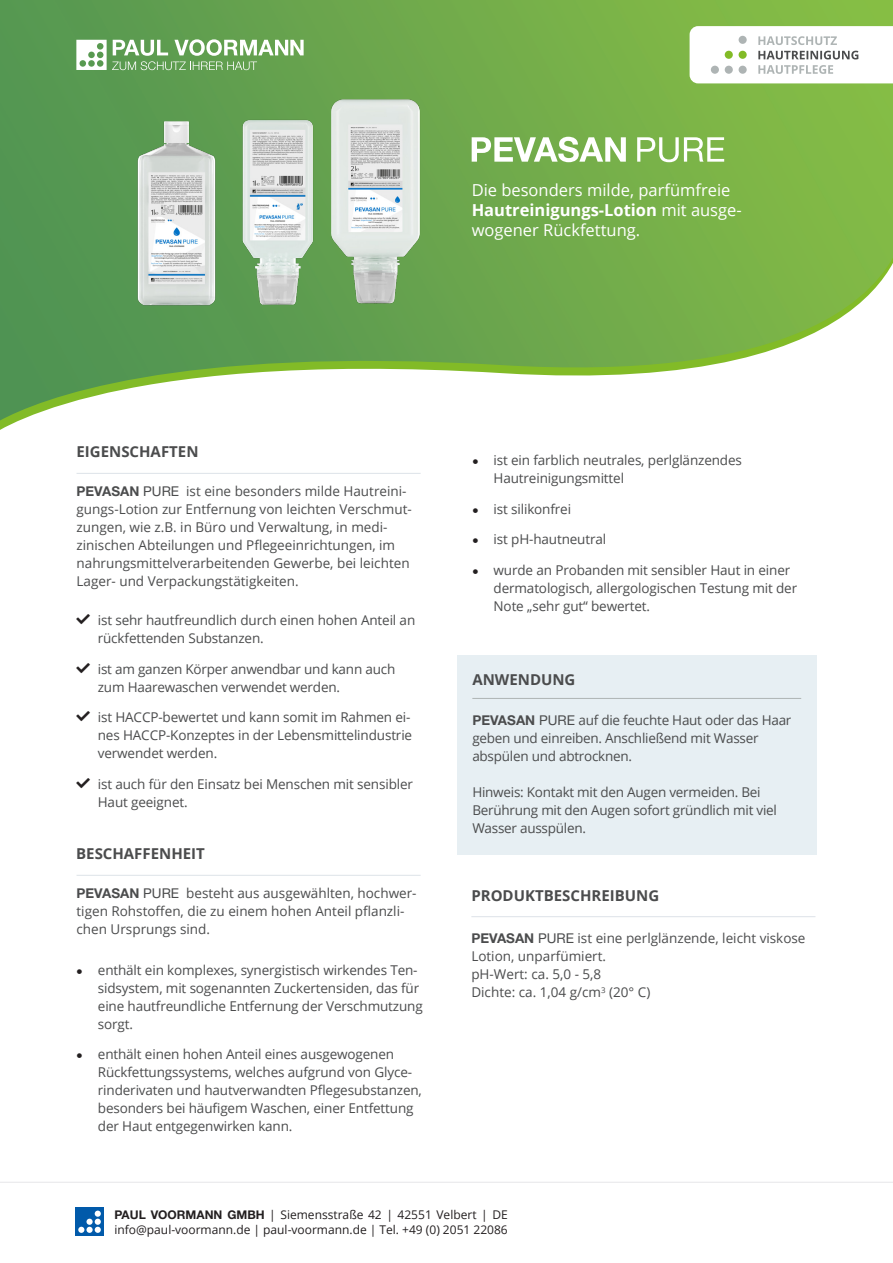
<style>
.page{position:relative;width:893px;height:1263px;background:#fff}
.page>*{position:absolute;margin:0;border:0;box-sizing:border-box;transform-origin:0 0}
.t1{font:16.5px/19.8px "Open Sans";color:#fff}
.t2{font:700 15px "Open Sans";color:#4b4c4d}
.t3{font:13.5px/18px "Open Sans";letter-spacing:-.01em;color:#4b4c4d}
.t4{font:12px "Open Sans";color:#231f20}
.s1{font-weight:700}
.s2{font-family:"Helvetica Neue LT Std";font-weight:700}
.s3{font-family:"Helvetica Neue LT Std"}
.s4{font-family:"Entypo";color:#231f20}
</style>
<div class="page">
<img style="left:0;top:0;width:893px;height:420px">
<svg style="left:690px;top:26px;width:203px;height:57px"></svg>
<div style="left:457px;top:655px;width:359px;height:200px;background:#e7eff3"></div>
<hr style="left:472px;top:698px;width:329px;height:1px;background:#aeb4b4">
<hr style="left:77px;top:473px;width:344px;height:1px;background:#dde3e8">
<hr style="left:77px;top:875px;width:344px;height:1px;background:#dde3e8">
<svg style="left:76px;top:39px;width:228px;height:31px"></svg>
<svg style="left:0;top:1182px;width:893px;height:1px"></svg>
<div style="left:75px;top:1207px;width:29px;height:29px;background:#015aaa"></div>
<div style="left:86px;top:1227px;width:7px;height:6px;background:#fff;border-radius:50%"></div>
<svg style="left:78px;top:1227px;width:6px;height:6px"></svg>
<svg style="left:95px;top:1219px;width:6px;height:14px"></svg>
<div style="left:86px;top:1219px;width:7px;height:6px;background:#fff;border-radius:50%"></div>
<div style="left:95px;top:1210px;width:6px;height:7px;background:#fff;border-radius:50%"></div>
<svg style="left:637px;top:137px;width:87px;height:25px"></svg>
<svg style="left:472px;top:137px;width:154px;height:25px"></svg>
<hr style="left:471px;top:916px;width:344px;height:1px;background:#dde3e8">
<img style="left:295px;top:86px;width:160px;height:224px">
<img style="left:200px;top:101px;width:154px;height:216px">
<img style="left:110px;top:113px;width:133px;height:199px">
<p class="t1" style="left:472px;top:180px;width:272px">Die besonders milde, parfümfreie<br><span class="s1">Hautreinigungs-Lotion</span> mit ausge&shy;wogener Rückfettung.</p>
<p class="t2" style="left:77px;top:441px;width:123px">EIGENSCHAFTEN</p>
<p class="t3" style="left:77px;top:482px;width:337px"><span class="s2">PEVASAN</span> <span class="s3">PURE</span> ist eine besonders milde Hautreini&shy;gungs-Lotion zur Entfernung von leichten Verschmut&shy;zungen, wie z.B. in Büro und Verwaltung, in medi&shy;zinischen Abteilungen und Pflegeeinrichtungen, im nahrungsmittelverarbeitenden Gewerbe, bei leichten Lager- und Verpackungstätigkeiten.</p>
<p class="t3" style="left:98px;top:611px;width:319px">ist sehr hautfreundlich durch einen hohen Anteil an rückfettenden Substanzen.</p>
<p class="t3" style="left:98px;top:659px;width:299px">ist am ganzen Körper anwendbar und kann auch zum Haarewaschen verwendet werden.</p>
<p class="t3" style="left:98px;top:708px;width:316px">ist HACCP-bewertet und kann somit im Rahmen ei&shy;nes HACCP-Konzeptes in der Lebensmittelindustrie verwendet werden.</p>
<p class="t3" style="left:98px;top:775px;width:317px">ist auch für den Einsatz bei Menschen mit sensibler<br>Haut geeignet.</p>
<p class="t2" style="left:76px;top:843px;width:130px">BESCHAFFENHEIT</p>
<p class="t3" style="left:494px;top:451px;width:250px;text-indent:-21px"><span class="s4">}</span> ist ein farblich neutrales, perlglänzendes<br>Hautreinigungsmittel</p>
<p class="t3" style="left:472px;top:499px;width:100px"><span class="s4">}</span> ist silikonfrei</p>
<p class="t3" style="left:472px;top:530px;width:135px"><span class="s4">}</span> ist pH-hautneutral</p>
<p class="t3" style="left:494px;top:561px;width:305px;text-indent:-21px"><span class="s4">}</span> wurde an Probanden mit sensibler Haut in einer dermatologisch, allergologischen Testung mit der<br>Note „sehr gut“ bewertet.</p>
<p class="t2" style="left:472px;top:668px;width:105px">ANWENDUNG</p>
<p class="t3" style="left:472px;top:710px;width:321px"><span class="s2">PEVASAN</span> <span class="s3">PURE</span> auf die feuchte Haut oder das Haar</p>
<p class="t3" style="left:472px;top:728px;width:288px">geben und einreiben. Anschließend mit Wasser</p>
<p class="t3" style="left:472px;top:746px;width:161px">abspülen und abtrocknen.</p>
<p class="t3" style="left:472px;top:782px;width:306px">Hinweis: Kontakt mit den Augen vermeiden. Bei<br>Berührung mit den Augen sofort gründlich mit viel<br>Wasser ausspülen.</p>
<p class="t3" style="left:77px;top:884px;width:342px"><span class="s2">PEVASAN</span> <span class="s3">PURE</span> besteht aus ausgewählten, hochwer&shy;tigen Rohstoffen, die zu einem hohen Anteil pflanzli&shy;chen Ursprungs sind.</p>
<p class="t2" style="left:471px;top:885px;width:189px">PRODUKTBESCHREIBUNG</p>
<p class="t3" style="left:471px;top:929px;width:336px"><span class="s2">PEVASAN</span> <span class="s3">PURE</span> ist eine perlglänzende, leicht viskose<br>Lotion, unparfümiert.<br>pH-Wert: ca. 5,0 - 5,8</p>
<p class="t3" style="left:471px;top:983px;width:181px">Dichte: ca. 1,04 g/cm<sup>3</sup> (20° C)</p>
<p class="t3" style="left:98px;top:960px;width:326px;text-indent:-21px"><span class="s4">}</span> enthält ein komplexes, synergistisch wirkendes Ten&shy;sidsystem, mit sogenannten Zuckertensiden, das für eine hautfreundliche Entfernung der Verschmutzung sorgt.</p>
<p class="t3" style="left:98px;top:1045px;width:325px;text-indent:-21px"><span class="s4">}</span> enthält einen hohen Anteil eines ausgewogenen Rückfettungssystems, welches aufgrund von Glyce&shy;rinderivaten und hautverwandten Pflegesubstanzen, besonders bei häufigem Waschen, einer Entfettung der Haut entgegenwirken kann.</p>
<p class="t4" style="left:114px;top:1206px;width:395px"><span class="s2">PAUL VOORMANN GMBH</span> | Siemensstraße 42 | 42551 Velbert | DE</p>
<p class="t4" style="left:114px;top:1221px;width:395px">info@paul-voormann.de | paul-voormann.de | Tel. +49 (0) 2051 22086</p>
</div>
